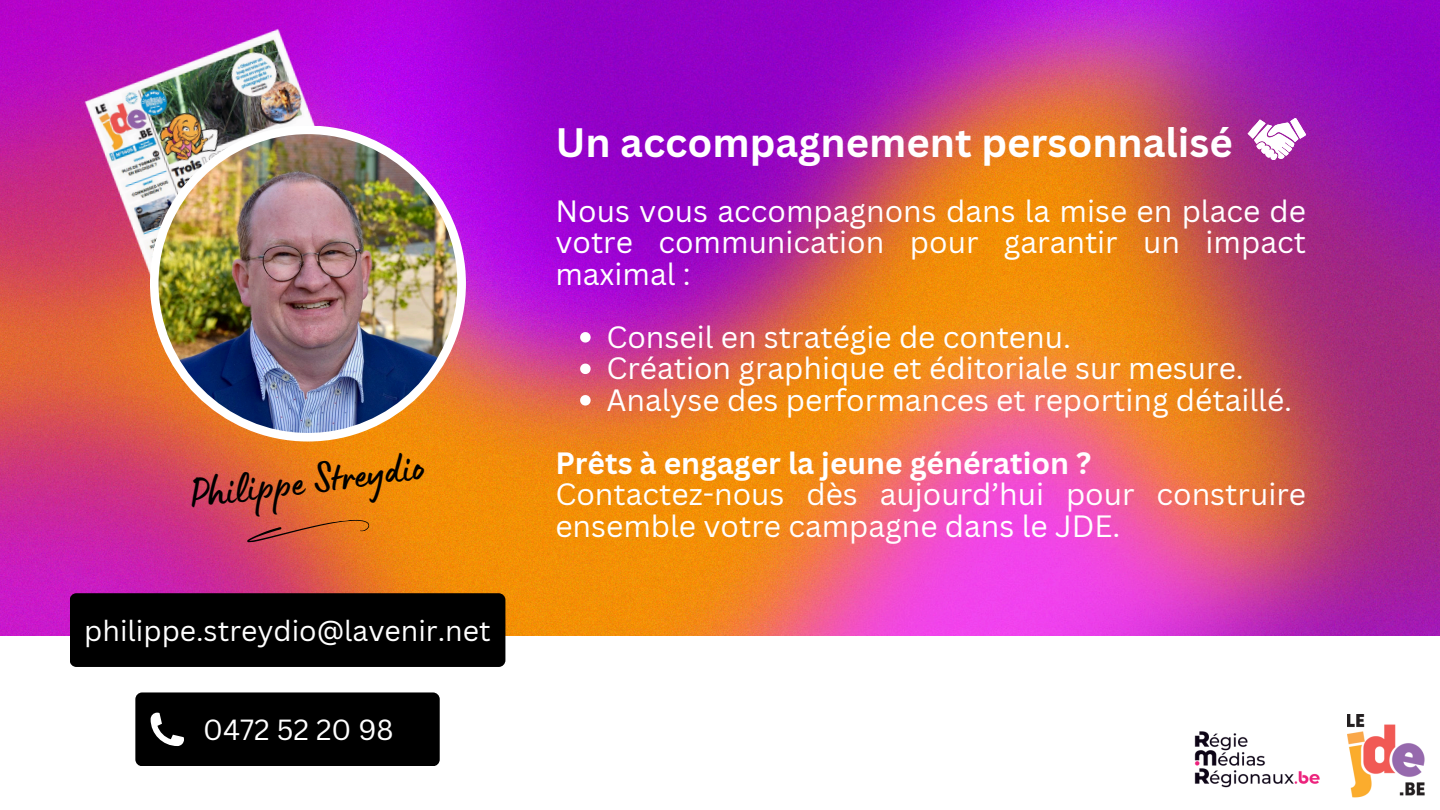
<style>
.page{position:relative;width:1440px;height:810px;background:#fff}
.page>*{position:absolute;margin:0;border:0;box-sizing:border-box;transform-origin:0 0}
.t1{font:44px "Lumios Marker";color:#000}
.t2{font:700 40px "Canva Sans";color:#fff}
.t3{font:30px/31.5px "Canva Sans";color:#fff;text-align:justify}
.t4{font:700 30px "Canva Sans";color:#fff}
.t5{font:28.3px "Canva Sans";color:#fff}
</style>
<div class="page">
<img style="left:0;top:0;width:1440px;height:636px">
<img style="left:66px;top:0;width:484px;height:400px">
<div style="left:150px;top:126px;width:316px;height:316px;background:#fff;border-radius:50%"></div>
<img style="left:159px;top:134px;width:298px;height:299px;border-radius:50%">
<div style="left:135px;top:692px;width:305px;height:74px;background:#000;border-radius:7px"></div>
<svg style="left:151px;top:713px;width:33px;height:33px"></svg>
<div style="left:70px;top:593px;width:435px;height:74px;background:#000;border-radius:7px"></div>
<img style="left:1348px;top:715px;width:77px;height:83px">
<img style="left:1194px;top:731px;width:126px;height:57px">
<svg style="left:580px;top:332px;width:11px;height:11px"></svg>
<svg style="left:580px;top:364px;width:11px;height:10px"></svg>
<svg style="left:580px;top:395px;width:11px;height:11px"></svg>
<svg style="left:1248px;top:118px;width:58px;height:42px"></svg>
<svg style="left:246px;top:518px;width:124px;height:25px"></svg>
<p class="t1" style="left:188px;top:481px;width:238px;rotate:-7deg">Philippe Streydio</p>
<p class="t5" style="left:84px;top:610px;width:408px">philippe.streydio@lavenir.net</p>
<p class="t5" style="left:203px;top:710px;width:192px">0472 52 20 98</p>
<h2 class="t2" style="left:555px;top:115px;width:679px">Un accompagnement personnalisé</h2>
<p class="t3" style="left:555px;top:194px;width:752px">Nous vous accompagnons dans la mise en place de votre communication pour garantir un impact maximal :</p>
<h1 class="t3" style="left:606px;top:320px;width:466px">Conseil en stratégie de contenu.</h1>
<p class="t3" style="left:606px;top:352px;width:639px">Création graphique et éditoriale sur mesure.</p>
<p class="t3" style="left:606px;top:383px;width:687px">Analyse des performances et reporting détaillé.</p>
<p class="t4" style="left:555px;top:442px;width:537px">Prêts à engager la jeune génération ?</p>
<p class="t3" style="left:555px;top:478px;width:752px">Contactez-nous dès aujourd’hui pour construire ensemble votre campagne dans le JDE.</p>
</div>
